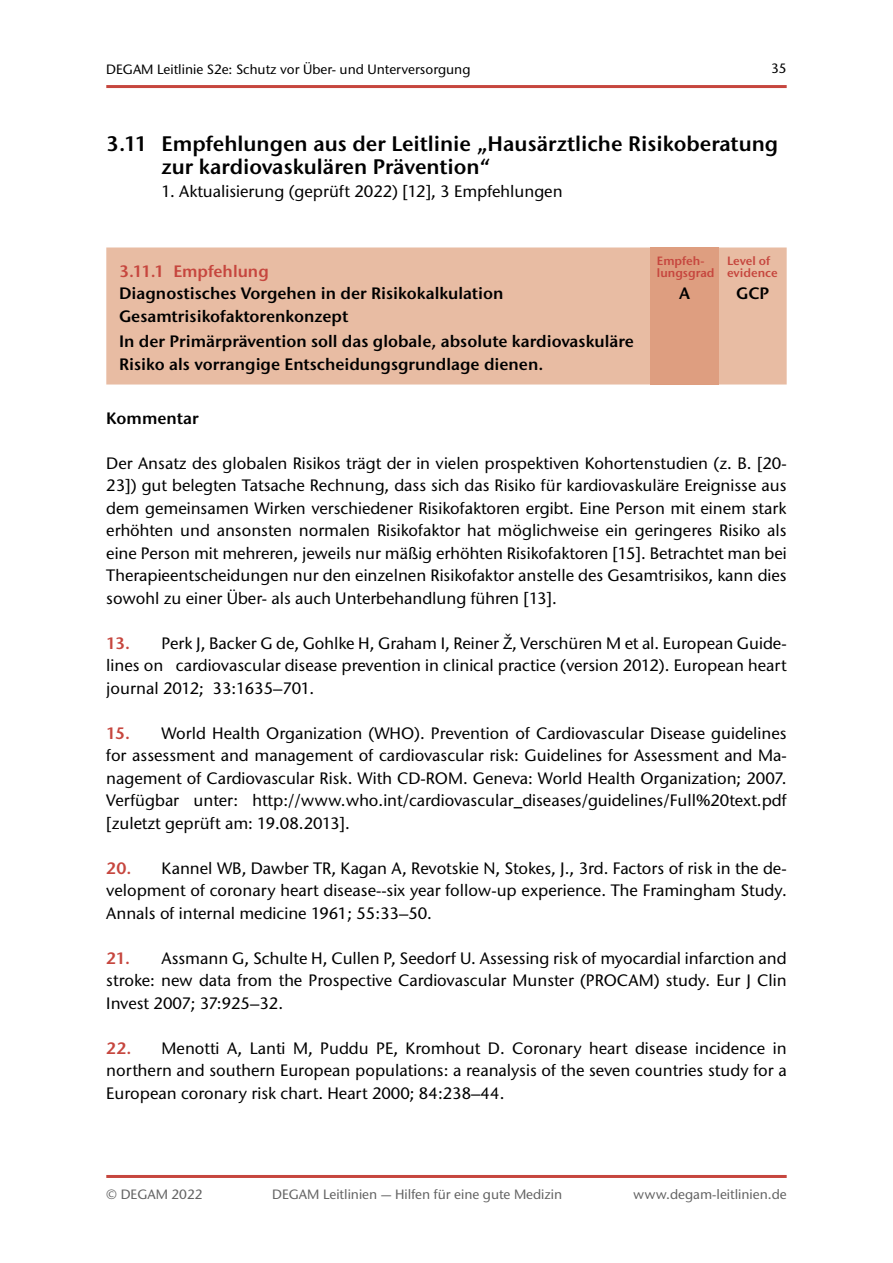
<style>
.page{position:relative;width:893px;height:1263px;background:#fff}
.page>*{position:absolute;margin:0;border:0;box-sizing:border-box;transform-origin:0 0}
.t1{font:600 21px/22.5px "Stone Sans ITC Pro";color:#000}
.t2{font:500 16.5px/22.5px "Stone Sans ITC Std";color:#000;text-align:justify}
.t3{font:600 16.5px/22.5px "Stone Sans ITC Pro";color:#000}
.t4{font:600 16.5px "Stone Sans ITC Pro";color:#c6463e}
.t5{font:500 13.5px "Stone Sans ITC Std";color:#636363}
.t6{font:500 13.5px "Stone Sans ITC Std";color:#000}
.t7{font:600 12px/12px "Stone Sans ITC Pro";color:#c6463e}
.s1{font-family:"Stone Sans ITC Pro";font-weight:600;color:#c6463e}
</style>
<div class="page">
<hr style="left:106px;top:85px;width:681px;height:3px;background:#c6463e">
<hr style="left:106px;top:1175px;width:681px;height:3px;background:#c6463e">
<div style="left:106px;top:247px;width:681px;height:137px;background:#e8bca3"></div>
<div style="left:651px;top:247px;width:68px;height:137px;background:#de9e80"></div>
<p class="t6" style="left:106px;top:61px;width:366px">DEGAM Leitlinie S2e: Schutz vor Über- und Unterversorgung</p>
<p class="t6" style="left:771px;top:60px;width:17px">35</p>
<p class="t1" style="left:162px;top:133px;width:618px;text-indent:-55px">3.11 Empfehlungen aus der Leitlinie „Hausärztliche Risikoberatung zur kardiovaskulären Prävention“</p>
<p class="t2" style="left:162px;top:179px;width:403px">1. Aktualisierung (geprüft 2022) [12], 3 Empfehlungen</p>
<p class="t4" style="left:119px;top:260px;width:151px">3.11.1 Empfehlung</p>
<p class="t3" style="left:119px;top:282px;width:386px">Diagnostisches Vorgehen in der Risikokalkulation<br>Gesamtrisikofaktorenkonzept</p>
<p class="t3" style="left:119px;top:330px;width:516px">In der Primärprävention soll das globale, absolute kardiovaskuläre<br>Risiko als vorrangige Entscheidungsgrundlage dienen.</p>
<p class="t7" style="left:657px;top:255px;width:59px">Empfeh&shy;lungsgrad</p>
<p class="t3" style="left:679px;top:282px;width:12px">A</p>
<p class="t7" style="left:727px;top:255px;width:52px">Level of evidence</p>
<p class="t3" style="left:736px;top:282px;width:35px">GCP</p>
<p class="t3" style="left:106px;top:406px;width:94px">Kommentar</p>
<p class="t2" style="left:106px;top:451px;width:682px">Der Ansatz des globalen Risikos trägt der in vielen prospektiven Kohortenstudien (z. B. [20- 23]) gut belegten Tatsache Rechnung, dass sich das Risiko für kardiovaskuläre Ereignisse aus dem gemeinsamen Wirken verschiedener Risikofaktoren ergibt. Eine Person mit einem stark erhöhten und ansonsten normalen Risikofaktor hat möglichweise ein geringeres Risiko als eine Person mit mehreren, jeweils nur mäßig erhöhten Risikofaktoren [15]. Betrachtet man bei Therapieentscheidungen nur den einzelnen Risikofaktor anstelle des Gesamtrisikos, kann dies sowohl zu einer Über- als auch Unterbehandlung führen [13].</p>
<p class="t2" style="left:106px;top:631px;width:682px"><span class="s1">13.</span> Perk J, Backer G de, Gohlke H, Graham I, Reiner Ž, Verschüren M et al. European Guide&shy;lines on cardiovascular disease prevention in clinical practice (version 2012). European heart journal 2012; 33:1635–701.</p>
<p class="t2" style="left:106px;top:721px;width:682px"><span class="s1">15.</span> World Health Organization (WHO). Prevention of Cardiovascular Disease guidelines for assessment and management of cardiovascular risk: Guidelines for Assessment and Ma&shy;nagement of Cardiovascular Risk. With CD-ROM. Geneva: World Health Organization; 2007.<br>Verfügbar unter: http://www.who.int/cardiovascular_diseases/guidelines/Full%20text.pdf [zuletzt geprüft am: 19.08.2013].</p>
<p class="t2" style="left:106px;top:856px;width:682px"><span class="s1">20.</span> Kannel WB, Dawber TR, Kagan A, Revotskie N, Stokes, J., 3rd. Factors of risk in the de&shy;velopment of coronary heart disease--six year follow-up experience. The Framingham Study.<br>Annals of internal medicine 1961; 55:33–50.</p>
<p class="t2" style="left:106px;top:946px;width:682px"><span class="s1">21.</span> Assmann G, Schulte H, Cullen P, Seedorf U. Assessing risk of myocardial infarction and stroke: new data from the Prospective Cardiovascular Munster (PROCAM) study. Eur J Clin Invest 2007; 37:925–32.</p>
<p class="t2" style="left:106px;top:1036px;width:682px"><span class="s1">22.</span> Menotti A, Lanti M, Puddu PE, Kromhout D. Coronary heart disease incidence in northern and southern European populations: a reanalysis of the seven countries study for a European coronary risk chart. Heart 2000; 84:238–44.</p>
<p class="t5" style="left:106px;top:1186px;width:98px">© DEGAM 2022</p>
<p class="t5" style="left:272px;top:1186px;width:292px">DEGAM Leitlinien — Hilfen für eine gute Medizin</p>
<p class="t5" style="left:633px;top:1186px;width:155px">www.degam-leitlinien.de</p>
</div>
